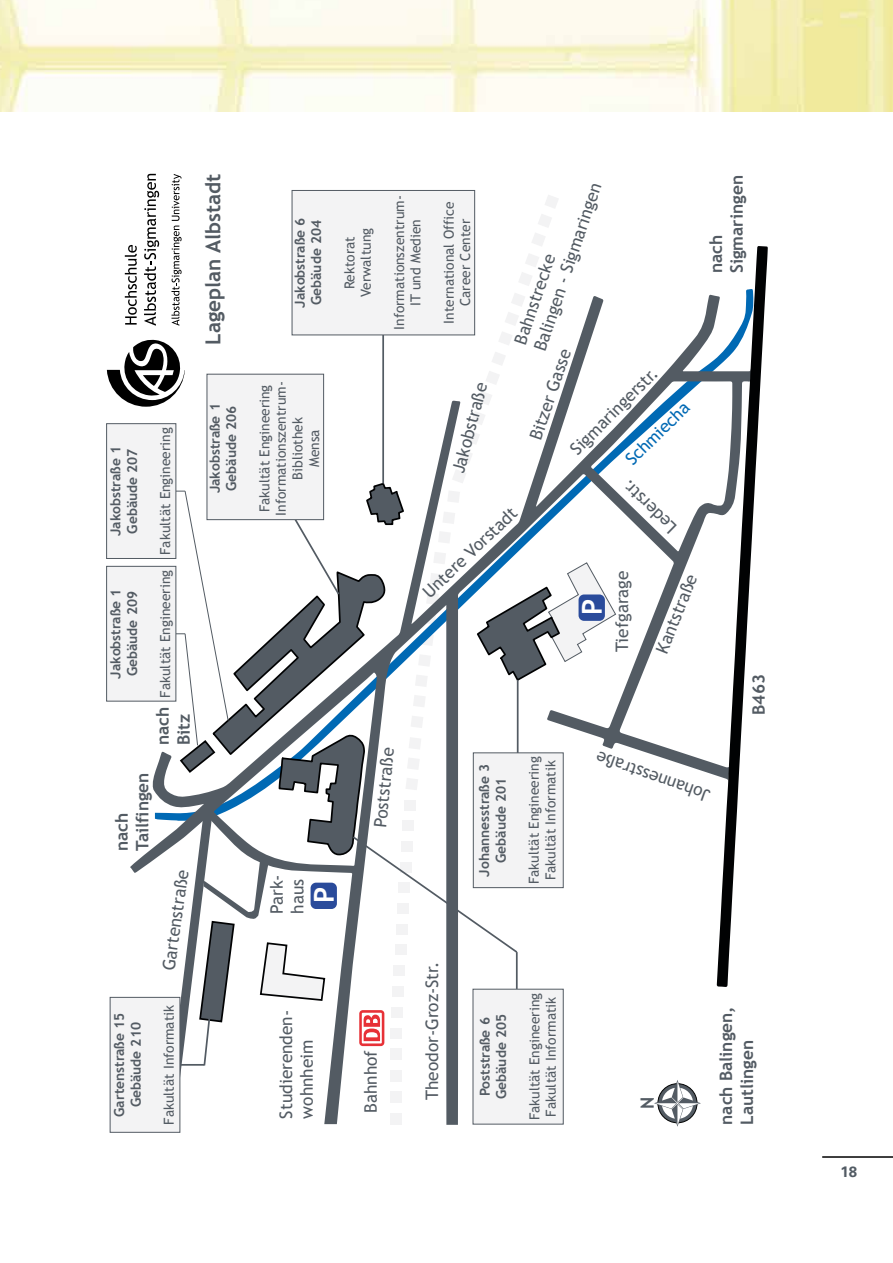
<style>
.page{position:relative;width:893px;height:1263px;background:#fff}
.page>*{position:absolute;margin:0;border:0;box-sizing:border-box;transform-origin:0 0}
.t1{font:700 27.45px "Trebuchet MS";color:#fff}
.t2{font:700 20.7px "Trebuchet MS";color:#535b63}
.t3{font:700 18.3px "Trebuchet MS";color:#535b63}
.t4{font:17.25px/20.7px "Trebuchet MS";color:#535b63}
.t5{font:700 17.25px/20.7px "Trebuchet MS";color:#535b63}
.t6{font:17.25px "Trebuchet MS";color:#0069b4}
.t7{font:700 15px "Univers LT";color:#525b64}
.t8{font:13.8px/16.5px "Trebuchet MS";color:#535b63;text-align:center}
.t9{font:700 13.8px/16.5px "Trebuchet MS";color:#535b63}
</style>
<div class="page">
<img style="left:0;top:0;width:893px;height:112px">
<hr style="left:822px;top:1156px;width:71px;height:2px;background:#000">
<div style="left:518px;top:272px;width:15px;height:14px;background:#f3f3f4;border-radius:4px"></div>
<div style="left:538px;top:214px;width:14px;height:14px;background:#f3f3f4;border-radius:4px"></div>
<div style="left:525px;top:253px;width:14px;height:14px;background:#f3f3f4;border-radius:4px"></div>
<div style="left:531px;top:232px;width:15px;height:15px;background:#f3f3f4;border-radius:4px"></div>
<div style="left:544px;top:195px;width:15px;height:14px;background:#f3f3f4;border-radius:4px"></div>
<svg style="left:129px;top:295px;width:588px;height:702px"></svg>
<svg style="left:717px;top:246px;width:51px;height:741px"></svg>
<div style="left:107px;top:424px;width:69px;height:134px;background:#f3f3f4"></div>
<div style="left:106px;top:423px;width:70px;height:136px;border:1px solid #535b63"></div>
<div style="left:207px;top:374px;width:117px;height:146px;background:#f3f3f4"></div>
<div style="left:207px;top:374px;width:117px;height:146px;border:1px solid #535b63"></div>
<hr style="left:382px;top:334px;width:2px;height:149px;background:#535b63">
<div style="left:292px;top:190px;width:183px;height:145px;background:#f3f3f4"></div>
<div style="left:292px;top:190px;width:183px;height:145px;border:1px solid #535b63"></div>
<div style="left:110px;top:997px;width:70px;height:135px;background:#f3f3f4"></div>
<div style="left:110px;top:997px;width:70px;height:136px;border:1px solid #535b63"></div>
<div style="left:107px;top:566px;width:69px;height:135px;background:#f3f3f4"></div>
<div style="left:106px;top:566px;width:70px;height:135px;border:1px solid #535b63"></div>
<svg style="left:165px;top:481px;width:452px;height:644px"></svg>
<div style="left:311px;top:883px;width:26px;height:26px;background:#2a4b9b;border-radius:5px"></div>
<svg style="left:654px;top:1080px;width:47px;height:47px"></svg>
<div style="left:579px;top:594px;width:26px;height:27px;background:#2a4b9b;border-radius:5px"></div>
<svg style="left:107px;top:339px;width:78px;height:68px"></svg>
<svg style="left:125px;top:245px;width:12px;height:80px"></svg>
<svg style="left:144px;top:174px;width:15px;height:152px"></svg>
<svg style="left:171px;top:174px;width:11px;height:152px"></svg>
<h2 class="t2" style="left:200px;top:345px;width:172px;rotate:-90deg">Lageplan Albstadt</h2>
<p class="t9" style="left:107px;top:536px;width:92px;rotate:-90deg">Jakobstraße 1<br>Gebäude 207</p>
<p class="t9" style="left:107px;top:679px;width:92px;rotate:-90deg">Jakobstraße 1<br>Gebäude 209</p>
<p class="t8" style="left:157px;top:555px;width:129px;rotate:-90deg">Fakultät Engineering</p>
<p class="t8" style="left:157px;top:697px;width:129px;rotate:-90deg">Fakultät Engineering</p>
<p class="t5" style="left:152px;top:745px;width:40px;rotate:-90deg">nach<br>Bitz</p>
<p class="t5" style="left:111px;top:851px;width:80px;rotate:-90deg">nach<br>Tailfingen</p>
<p class="t4" style="left:158px;top:969px;width:103px;rotate:-82deg">Gartenstraße</p>
<p class="t9" style="left:111px;top:1117px;width:106px;text-align:center;rotate:-90deg">Gartenstraße 15<br>Gebäude 210</p>
<p class="t8" style="left:161px;top:1125px;width:121px;rotate:-90deg">Fakultät Informatik</p>
<p class="t9" style="left:207px;top:493px;width:92px;rotate:-90deg">Jakobstraße 1<br>Gebäude 206</p>
<p class="t9" style="left:291px;top:308px;width:92px;rotate:-90deg">Jakobstraße 6<br>Gebäude 204</p>
<p class="t8" style="left:341px;top:297px;width:71px;rotate:-90deg">Rektorat<br>Verwaltung</p>
<p class="t8" style="left:256px;top:516px;width:136px;rotate:-90deg">Fakultät Engineering<br>Informationszentrum-<br>Bibliothek<br>Mensa</p>
<p class="t8" style="left:391px;top:330px;width:136px;rotate:-90deg">Informationszentrum-<br>IT und Medien</p>
<p class="t8" style="left:440px;top:324px;width:124px;rotate:-90deg">International Office<br>Career Center</p>
<p class="t4" style="left:447px;top:470px;width:95px;rotate:-75deg">Jakobstraße</p>
<p class="t4" style="left:510px;top:340px;width:178px;rotate:-71deg">Bahnstrecke<br>Balingen - Sigmaringen</p>
<p class="t4" style="left:525px;top:436px;width:97px;rotate:-71deg">Bitzer Gasse</p>
<p class="t4" style="left:566px;top:444px;width:117px;rotate:-45deg">Sigmaringerstr.</p>
<p class="t6" style="left:621px;top:454px;width:83px;rotate:-45deg">Schmiecha</p>
<p class="t4" style="left:419px;top:587px;width:124px;rotate:-44deg">Untere Vorstadt</p>
<p class="t4" style="left:666px;top:538px;width:70px;rotate:-136deg">Lederstr.</p>
<h1 class="t1" style="left:575px;top:615px;width:18px;rotate:-90deg">P</h1>
<p class="t4" style="left:612px;top:652px;width:83px;rotate:-90deg">Tiefgarage</p>
<p class="t4" style="left:651px;top:648px;width:85px;rotate:-68deg">Kantstraße</p>
<p class="t5" style="left:705px;top:273px;width:100px;rotate:-90deg">nach<br>Sigmaringen</p>
<p class="t5" style="left:748px;top:715px;width:42px;rotate:-90deg">B463</p>
<p class="t4" style="left:266px;top:914px;width:41px;rotate:-90deg">Park&shy;haus</p>
<h1 class="t1" style="left:307px;top:903px;width:18px;rotate:-90deg">P</h1>
<p class="t4" style="left:369px;top:826px;width:82px;rotate:-84deg">Poststraße</p>
<p class="t4" style="left:275px;top:1118px;width:110px;rotate:-90deg">Studierenden&shy;wohnheim</p>
<p class="t4" style="left:360px;top:1113px;width:64px;rotate:-90deg">Bahnhof</p>
<p class="t4" style="left:421px;top:1100px;width:140px;rotate:-90deg">Theodor-Groz-Str.</p>
<p class="t9" style="left:476px;top:877px;width:114px;text-align:center;rotate:-90deg">Johannesstraße 3<br>Gebäude 201</p>
<p class="t8" style="left:526px;top:884px;width:129px;text-align:left;rotate:-90deg">Fakultät Engineering<br>Fakultät Informatik</p>
<p class="t4" style="left:706px;top:807px;width:121px;rotate:-160deg">Johannesstraße</p>
<p class="t9" style="left:477px;top:1099px;width:87px;rotate:-90deg">Poststraße 6<br>Gebäude 205</p>
<p class="t8" style="left:526px;top:1120px;width:129px;text-align:left;rotate:-90deg">Fakultät Engineering<br>Fakultät Informatik</p>
<h3 class="t3" style="left:636px;top:1109px;width:14px;rotate:-90deg">N</h3>
<p class="t5" style="left:716px;top:1125px;width:120px;rotate:-90deg">nach Balingen,<br>Lautlingen</p>
<p class="t7" style="left:841px;top:1163px;width:18px">18</p>
</div>
